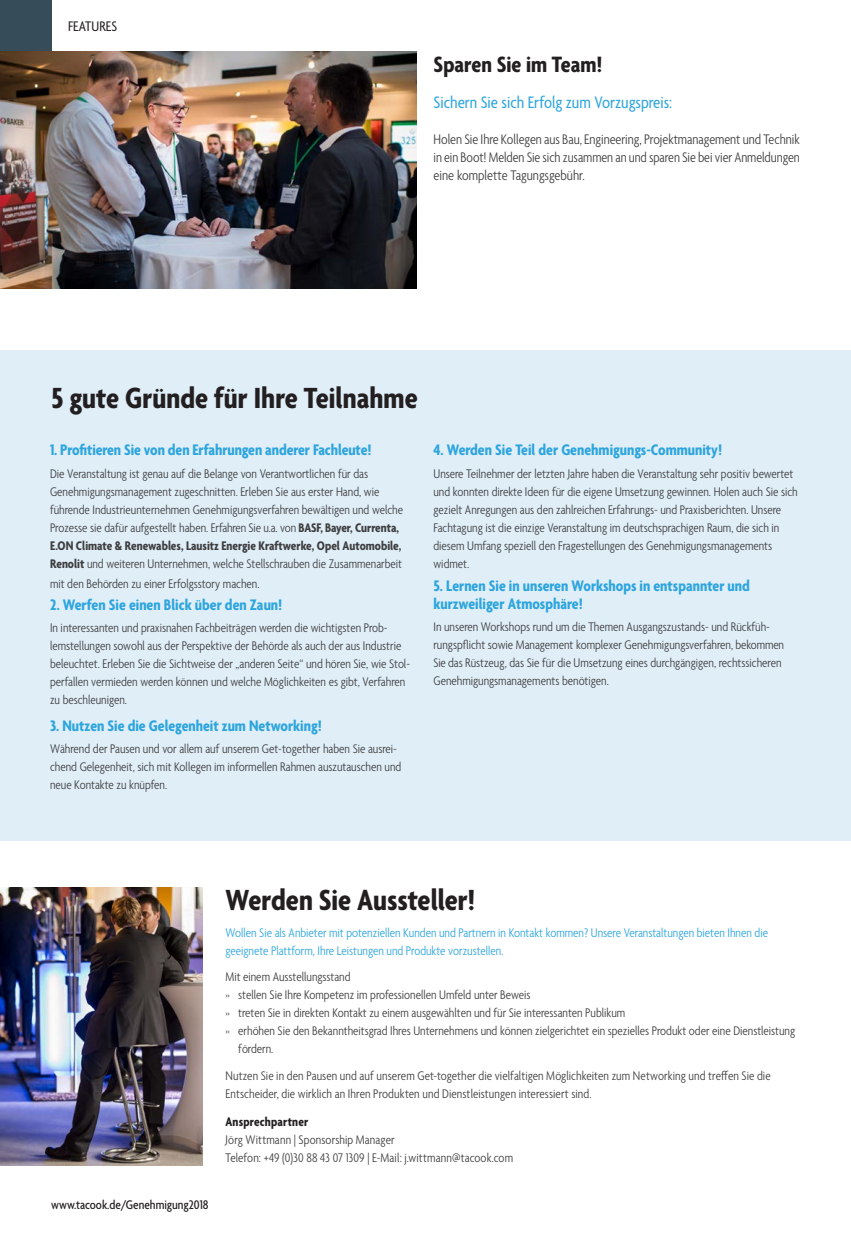
<style>
.page{position:relative;width:851px;height:1234px;background:#fff}
.page>*{position:absolute;margin:0;border:0;box-sizing:border-box;transform-origin:0 0}
.t1{font:700 condensed 31.5px "Agenda";color:#231f20}
.t2{font:700 condensed 24px "Agenda";color:#231f20}
.t3{font:condensed 18px "Agenda";color:#2da5dd}
.t4{font:700 condensed 16.5px/18px "Agenda";color:#2da5dd}
.t5{font:300 condensed 15px/18px "Agenda";letter-spacing:-.005em;color:#3e3e3f;text-align:justify}
.t6{font:condensed 15px "Agenda";letter-spacing:.01em;color:#231f20}
.t7{font:300 condensed 13.5px/18px "Agenda";color:#3e3e3f}
.t8{font:300 condensed 13.5px/18px "Agenda";color:#2da5dd}
.t9{font:500 condensed 13.5px "Agenda";color:#231f20}
.t10{font:700 condensed 13.5px "Agenda";letter-spacing:.015em;color:#231f20}
.s1{font-weight:700}
</style>
<div class="page">
<div style="left:0;top:0;width:51px;height:51px;background:#364d59"></div>
<div style="left:0;top:349px;width:850px;height:491px;background:#e0eef8"></div>
<img style="left:0;top:887px;width:202px;height:278px">
<img style="left:0;top:51px;width:416px;height:237px">
<p class="t6" style="left:68px;top:18px;width:51px">FEATURES</p>
<h2 class="t2" style="left:433px;top:51px;width:170px">Sparen Sie im Team!</h2>
<h3 class="t3" style="left:433px;top:93px;width:240px">Sichern Sie sich Erfolg zum Vorzugspreis:</h3>
<p class="t5" style="left:433px;top:131px;width:368px">Holen Sie Ihre Kollegen aus Bau, Engineering, Projektmanagement und Technik in ein Boot! Melden Sie sich zusammen an und sparen Sie bei vier Anmeldungen eine komplette Tagungsgebühr.</p>
<h1 class="t1" style="left:51px;top:381px;width:368px">5 gute Gründe für Ihre Teilnahme</h1>
<p class="t4" style="left:50px;top:442px;width:323px">1. Profitieren Sie von den Erfahrungen anderer Fachleute!</p>
<p class="t7" style="left:50px;top:465px;width:354px">Die Veranstaltung ist genau auf die Belange von Verantwortlichen für das Genehmigungsmanagement zugeschnitten. Erleben Sie aus erster Hand, wie führende Industrieunternehmen Genehmigungsverfahren bewältigen und welche Prozesse sie dafür aufgestellt haben. Erfahren Sie u.a. von <span class="s1">BASF, Bayer, Currenta, E.ON Climate &amp; Renewables, Lausitz Energie Kraftwerke, Opel Automobile, Renolit</span> und weiteren Unternehmen, welche Stellschrauben die Zusammenarbeit</p>
<p class="t7" style="left:50px;top:575px;width:211px">mit den Behörden zu einer Erfolgsstory machen.</p>
<p class="t4" style="left:50px;top:596px;width:234px">2. Werfen Sie einen Blick über den Zaun!</p>
<p class="t7" style="left:50px;top:619px;width:361px">In interessanten und praxisnahen Fachbeiträgen werden die wichtigsten Prob&shy;lemstellungen sowohl aus der Perspektive der Behörde als auch der aus Industrie beleuchtet. Erleben Sie die Sichtweise der „anderen Seite“ und hören Sie, wie Stol&shy;perfallen vermieden werden können und welche Möglichkeiten es gibt, Verfahren zu beschleunigen.</p>
<p class="t4" style="left:50px;top:717px;width:273px">3. Nutzen Sie die Gelegenheit zum Networking!</p>
<p class="t7" style="left:50px;top:740px;width:353px">Während der Pausen und vor allem auf unserem Get-together haben Sie ausrei&shy;chend Gelegenheit, sich mit Kollegen im informellen Rahmen auszutauschen und neue Kontakte zu knüpfen.</p>
<p class="t4" style="left:433px;top:442px;width:290px">4. Werden Sie Teil der Genehmigungs-Community!</p>
<p class="t7" style="left:433px;top:465px;width:366px">Unsere Teilnehmer der letzten Jahre haben die Veranstaltung sehr positiv bewertet und konnten direkte Ideen für die eigene Umsetzung gewinnen. Holen auch Sie sich gezielt Anregungen aus den zahlreichen Erfahrungs- und Praxisberichten. Unsere Fachtagung ist die einzige Veranstaltung im deutschsprachigen Raum, die sich in diesem Umfang speziell den Fragestellungen des Genehmigungsmanagements widmet.</p>
<p class="t4" style="left:433px;top:577px;width:318px">5. Lernen Sie in unseren Workshops in entspannter und kurzweiliger Atmosphäre!</p>
<p class="t7" style="left:433px;top:618px;width:352px">In unseren Workshops rund um die Themen Ausgangszustands- und Rückfüh&shy;rungspflicht sowie Management komplexer Genehmigungsverfahren, bekommen Sie das Rüstzeug, das Sie für die Umsetzung eines durchgängigen, rechtssicheren Genehmigungsmanagements benötigen.</p>
<p class="t9" style="left:51px;top:1197px;width:159px">www.tacook.de/Genehmigung2018</p>
<h1 class="t1" style="left:225px;top:882px;width:251px">Werden Sie Aussteller!</h1>
<p class="t8" style="left:225px;top:923px;width:544px">Wollen Sie als Anbieter mit potenziellen Kunden und Partnern in Kontakt kommen? Unsere Veranstaltungen bieten Ihnen die geeignete Plattform, Ihre Leistungen und Produkte vorzustellen.</p>
<p class="t7" style="left:225px;top:968px;width:127px">Mit einem Ausstellungsstand</p>
<p class="t7" style="left:225px;top:986px;width:306px">» stellen Sie Ihre Kompetenz im professionellen Umfeld unter Beweis</p>
<p class="t7" style="left:225px;top:1004px;width:401px">» treten Sie in direkten Kontakt zu einem ausgewählten und für Sie interessanten Publikum</p>
<p class="t7" style="left:225px;top:1022px;width:571px">» erhöhen Sie den Bekanntheitsgrad Ihres Unternehmens und können zielgerichtet ein spezielles Produkt oder eine Dienstleistung</p>
<p class="t7" style="left:238px;top:1040px;width:37px">fördern.</p>
<p class="t7" style="left:225px;top:1066px;width:546px">Nutzen Sie in den Pausen und auf unserem Get-together die vielfaltigen Möglichkeiten zum Networking und treffen Sie die<br>Entscheider, die wirklich an Ihren Produkten und Dienstleistungen interessiert sind.</p>
<p class="t10" style="left:225px;top:1114px;width:84px">Ansprechpartner</p>
<p class="t7" style="left:225px;top:1131px;width:289px">Jörg Wittmann | Sponsorship Manager<br>Telefon: +49 (0)30 88 43 07 1309 | E-Mail: j.wittmann@tacook.com</p>
</div>
